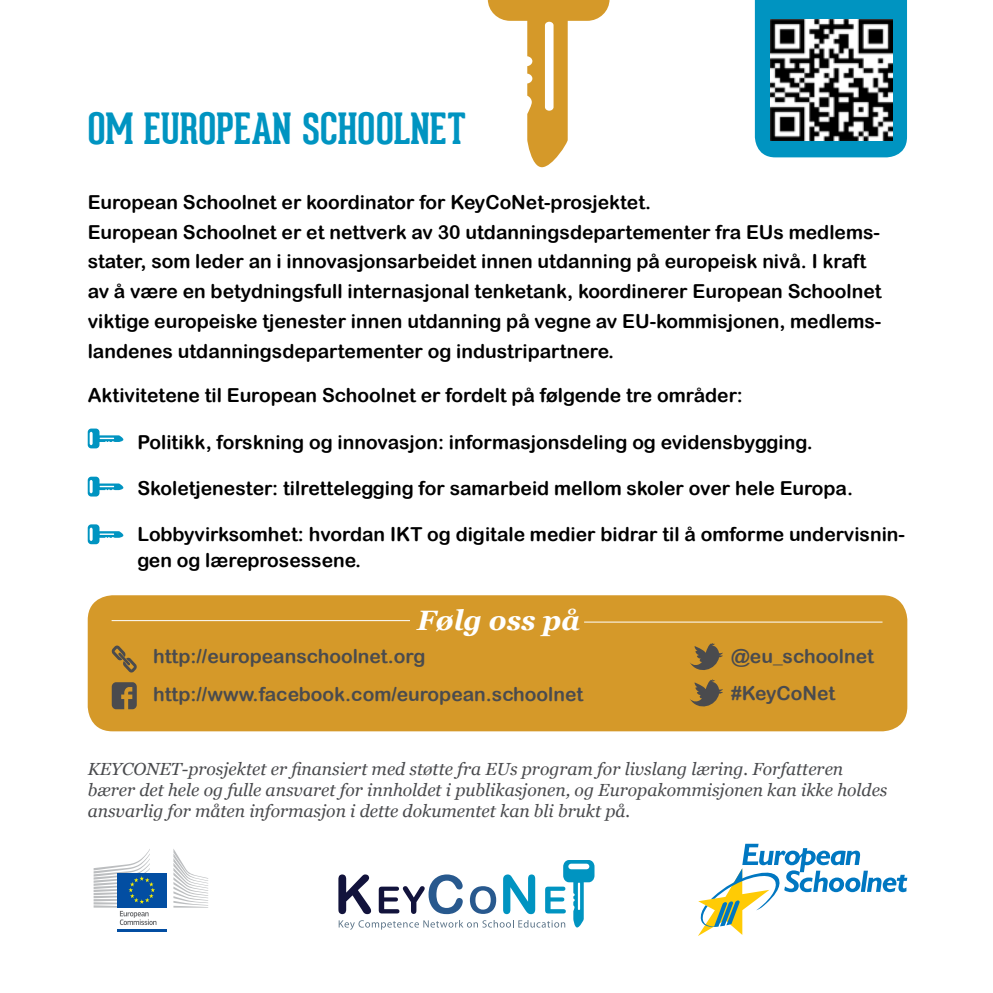
<style>
.page{position:relative;width:993px;height:993px;background:#fff}
.page>*{position:absolute;margin:0;border:0;box-sizing:border-box;transform-origin:0 0}
.t1{font:700 42px "Geared Slab";color:#0094c1}
.t2{font:italic 700 28px "Georgia";color:#fff}
.t3{font:19.25px/29.8px "Arial Rounded MT Bold";color:#000}
.t4{font:19.25px "Arial Rounded MT Bold";color:#4a4b4e}
.t5{font:italic 17.5px/21px "Georgia";color:#4a4b4e}
</style>
<div class="page">
<div style="left:88px;top:595px;width:819px;height:136px;background:#d59929;border-radius:25px"></div>
<svg style="left:754px;top:0;width:152px;height:157px;background:#0b94be"></svg>
<svg style="left:338px;top:860px;width:256px;height:69px"></svg>
<svg style="left:698px;top:843px;width:209px;height:92px"></svg>
<div style="left:117px;top:872px;width:49px;height:35px;background:#034ea2"></div>
<hr style="left:117px;top:928px;width:49px;height:3px;background:#034ea2">
<svg style="left:173px;top:849px;width:35px;height:58px"></svg>
<svg style="left:94px;top:849px;width:62px;height:75px"></svg>
<svg style="left:88px;top:428px;width:35px;height:20px"></svg>
<svg style="left:88px;top:476px;width:35px;height:20px"></svg>
<svg style="left:88px;top:524px;width:35px;height:20px"></svg>
<svg style="left:690px;top:643px;width:32px;height:64px"></svg>
<svg style="left:112px;top:682px;width:25px;height:27px"></svg>
<svg style="left:111px;top:645px;width:26px;height:27px"></svg>
<hr style="left:112px;top:620px;width:298px;height:1px;background:#fff">
<hr style="left:584px;top:621px;width:298px;height:1px;background:#fff">
<svg style="left:487px;top:0;width:122px;height:167px"></svg>
<img style="left:770px;top:19px;width:121px;height:121px">
<h1 class="t1" style="left:88px;top:103px;width:379px">OM EUROPEAN SCHOOLNET</h1>
<p class="t3" style="left:88px;top:187px;width:795px">European Schoolnet er koordinator for KeyCoN et-prosjektet.<br>European Schoolnet er et nettverk av 30 utdanningsdepartementer fra EUs medlems&shy;stater, som leder an i innovasjonsarbeidet innen utdanning på europeisk nivå. I kraft av å være en betydningsfull internasjonal tenketank, koordinerer European Schoolnet viktige europeiske tjenester innen utdanning på vegne av EU-kommisjonen, medlems&shy;landenes utdanningsdepartementer og industripartnere.</p>
<p class="t3" style="left:88px;top:380px;width:656px">Aktivitetene til European Schoolnet er fordelt på følgende tre områder:</p>
<p class="t3" style="left:137px;top:426px;width:676px">Politikk, forskning og innovasjon: informasjonsdeling og evidensbygging.</p>
<p class="t3" style="left:137px;top:472px;width:717px">Skoletjenester: tilrettelegging for samarbeid mellom skoler over hele Europa.</p>
<p class="t3" style="left:137px;top:518px;width:264px">Lobbyvirksomhet: hvordan IKT</p>
<p class="t3" style="left:427px;top:518px;width:479px">og digitale medier bidrar til å omforme undervisnin-</p>
<p class="t3" style="left:137px;top:545px;width:225px">gen og læreprosessene.</p>
<h2 class="t2" style="left:417px;top:602px;width:164px">Følg oss på</h2>
<p class="t4" style="left:153px;top:645px;width:274px">http://europeanschoolnet.org</p>
<p class="t4" style="left:153px;top:682px;width:432px">http://www.facebook.com/european.schoolnet</p>
<p class="t4" style="left:730px;top:645px;width:145px">@eu_schoolnet</p>
<p class="t4" style="left:730px;top:681px;width:106px">#KeyCoN et</p>
<p class="t5" style="left:88px;top:758px;width:801px">KEYCONET-prosjektet er finansiert med støtte fra EUs program for livslang læring. Forfatteren bærer det hele og fulle ansvaret for innholdet i publikasjonen, og Europakommisjonen kan ikke holdes ansvarlig for måten informasjon i dette dokumentet kan bli brukt på.</p>
</div>
